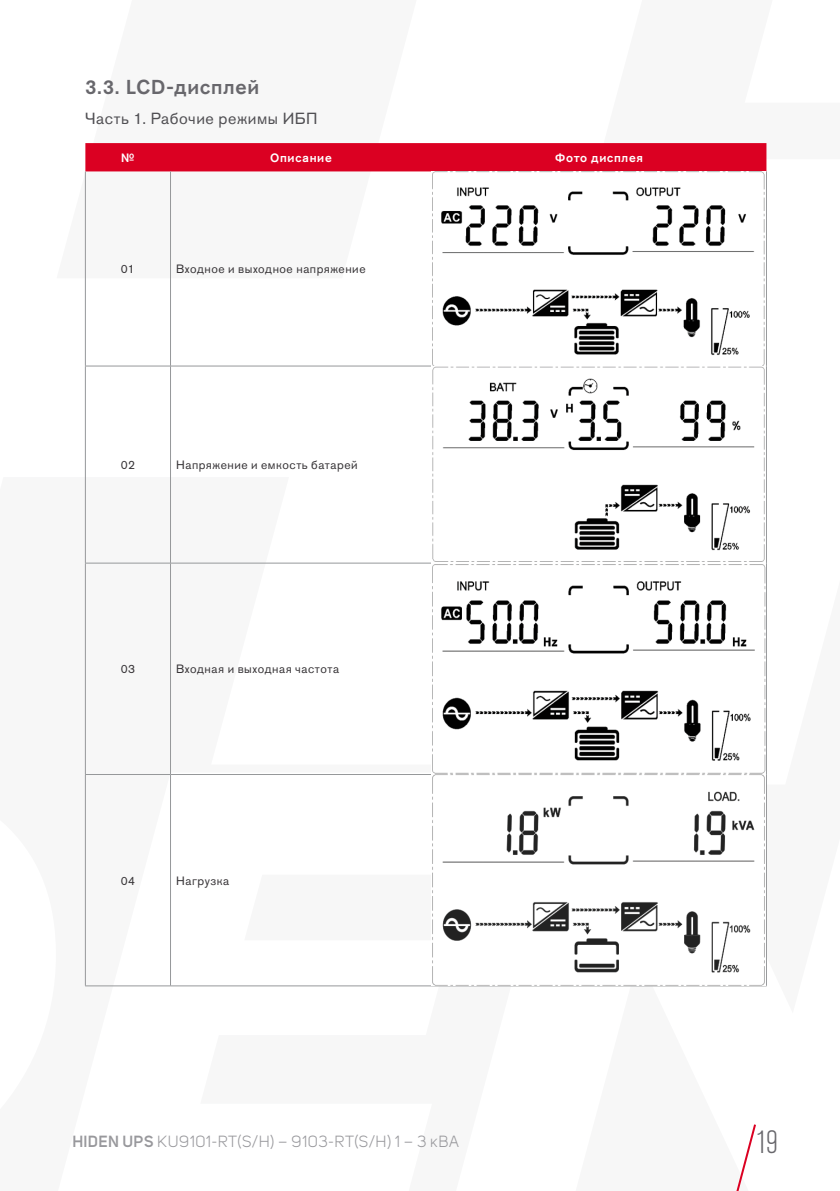
<style>
.page{position:relative;width:840px;height:1191px;background:#fff}
.page>*{position:absolute;margin:0;border:0;box-sizing:border-box;transform-origin:0 0}
.t1{font:300 condensed 32px "Akzidenz Grotesk Pro";color:#68676c}
.t2{font:500 20px "Akzidenz Grotesk Pro";letter-spacing:.04em;color:#68676c}
.t3{font:16px "Uni Sans";letter-spacing:.04em;color:#98989c}
.t4{font:16px "Akzidenz Grotesk Pro";letter-spacing:.035em;color:#504f53}
.t5{font:12px "Akzidenz Grotesk Pro";letter-spacing:.045em;color:#373437}
.t6{font:500 12px "Akzidenz Grotesk Pro";letter-spacing:.055em;color:#fff}
.s1{font-weight:600}
</style>
<div class="page">
<svg style="left:84px;top:171px;width:338px;height:107px"></svg>
<svg style="left:571px;top:986px;width:184px;height:1px"></svg>
<svg style="left:736px;top:1124px;width:20px;height:67px"></svg>
<div style="left:85px;top:143px;width:681px;height:28px;background:#db0022"></div>
<hr style="left:85px;top:171px;width:1px;height:195px;background:#96989a">
<hr style="left:170px;top:171px;width:1px;height:195px;background:#96989a">
<hr style="left:765px;top:171px;width:1px;height:195px;background:#96989a">
<hr style="left:85px;top:366px;width:85px;height:1px;background:#96989a">
<hr style="left:85px;top:366px;width:1px;height:197px;background:#96989a">
<hr style="left:170px;top:366px;width:261px;height:1px;background:#96989a">
<hr style="left:170px;top:366px;width:1px;height:197px;background:#96989a">
<hr style="left:765px;top:366px;width:1px;height:197px;background:#96989a">
<hr style="left:85px;top:563px;width:85px;height:1px;background:#96989a">
<hr style="left:85px;top:563px;width:1px;height:211px;background:#96989a">
<hr style="left:170px;top:563px;width:261px;height:1px;background:#96989a">
<hr style="left:170px;top:563px;width:1px;height:211px;background:#96989a">
<hr style="left:765px;top:563px;width:1px;height:211px;background:#96989a">
<hr style="left:85px;top:774px;width:85px;height:1px;background:#96989a">
<hr style="left:85px;top:774px;width:1px;height:211px;background:#96989a">
<hr style="left:170px;top:774px;width:261px;height:1px;background:#96989a">
<hr style="left:170px;top:774px;width:1px;height:211px;background:#96989a">
<hr style="left:765px;top:774px;width:1px;height:211px;background:#96989a">
<hr style="left:85px;top:985px;width:85px;height:1px;background:#96989a">
<hr style="left:170px;top:985px;width:261px;height:1px;background:#96989a">
<hr style="left:431px;top:985px;width:335px;height:1px;background:#96989a">
<img style="left:432px;top:171px;width:333px;height:814px">
<h2 class="t2" style="left:85px;top:74px;width:175px">3.3. LCD-дисплей</h2>
<h3 class="t4" style="left:85px;top:108px;width:234px">Часть 1. Рабочие режимы ИБП</h3>
<p class="t6" style="left:121px;top:150px;width:15px">№</p>
<p class="t6" style="left:270px;top:150px;width:63px">Описание</p>
<p class="t6" style="left:555px;top:150px;width:89px">Фото дисплея</p>
<p class="t5" style="left:121px;top:261px;width:15px">01</p>
<p class="t5" style="left:176px;top:261px;width:191px">Входное и выходное напряжение</p>
<p class="t5" style="left:121px;top:457px;width:16px">02</p>
<p class="t5" style="left:176px;top:457px;width:183px">Напряжение и емкость батарей</p>
<p class="t5" style="left:121px;top:661px;width:16px">03</p>
<p class="t5" style="left:176px;top:661px;width:164px">Входная и выходная частота</p>
<p class="t5" style="left:121px;top:872px;width:16px">04</p>
<p class="t5" style="left:176px;top:872px;width:54px">Нагрузка</p>
<h3 class="t3" style="left:72px;top:1132px;width:388px"><span class="s1">HIDEN UPS</span> KU9101-RT(S/H) – 9103-RT(S/H) 1 – 3 кВА</h3>
<h1 class="t1" style="left:755px;top:1121px;width:23px">19</h1>
</div>
